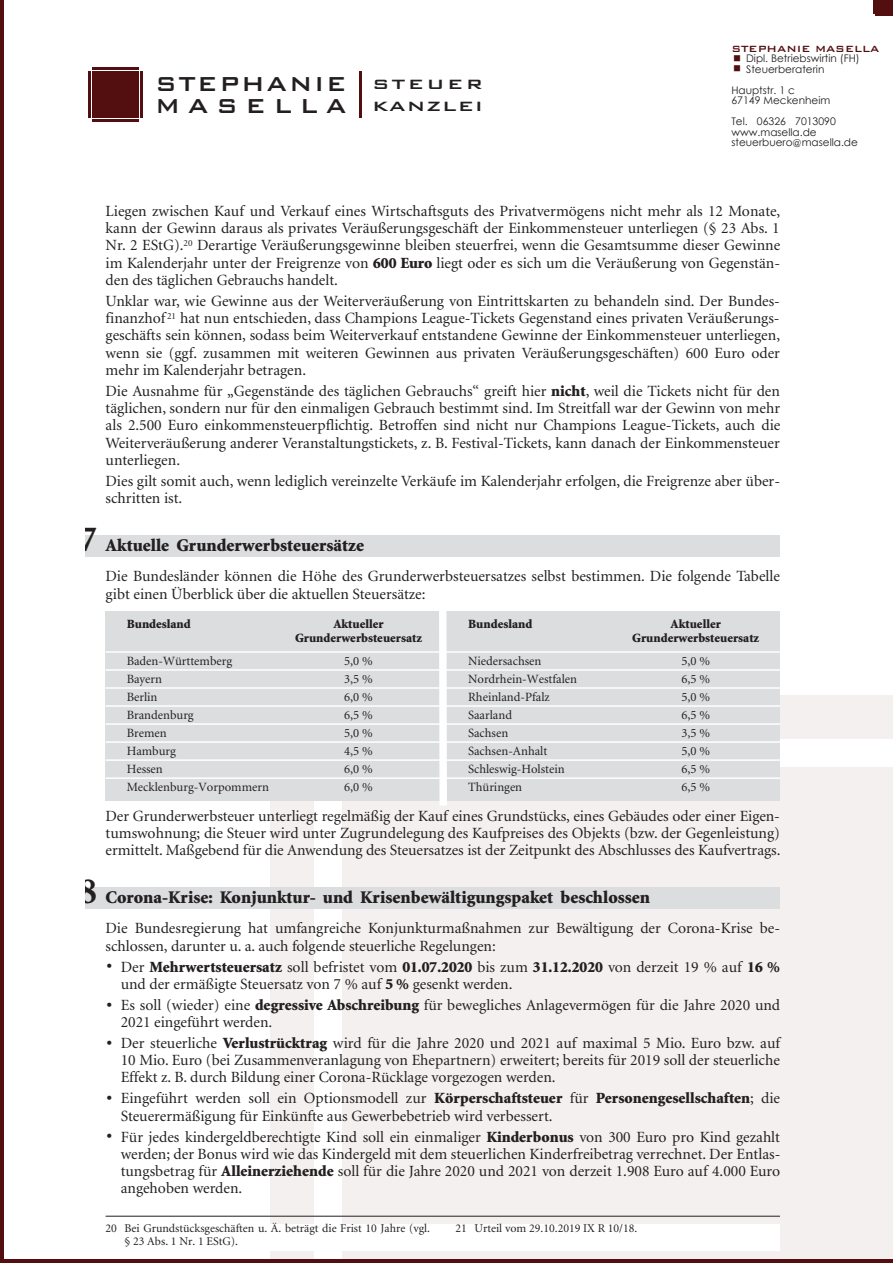
<style>
.page{position:relative;width:893px;height:1263px;background:#fff}
.page>*{position:absolute;margin:0;border:0;box-sizing:border-box;transform-origin:0 0}
.t1{font:500 27px/22.4px "Bank Gothic BT";letter-spacing:.06em;color:#231f20}
.t2{font:500 18px "Bank Gothic BT";letter-spacing:.11em;color:#231f20;scale:1.2 1}
.t3{font:900 17.85px "Minion";color:#231f20}
.t4{font:15.6px/17.2px "Minion";color:#231f20;text-align:justify}
.t5{font:12.6px "Minion";color:#231f20}
.t6{font:900 12.6px "Minion";color:#231f20}
.t7{font:500 12px "Bank Gothic BT";color:#530f10}
.t8{font:11.85px/12.6px "Minion";color:#231f20}
.t9{font:10.5px/10.5px "Century Gothic";color:#231f20}
.s1{font-size:18px}
.s2{font-weight:900}
.s3{font-weight:700;font-size:37.2px}
.s4{font-family:"Square 721 BT";font-weight:700;font-size:22.35px}
</style>
<div class="page">
<div style="left:342px;top:767px;width:551px;height:496px;background:#f4f0f0"></div>
<div style="left:342px;top:695px;width:551px;height:43px;background:#f4f0f0"></div>
<div style="left:270px;top:767px;width:43px;height:496px;background:#f4f0f0"></div>
<div style="left:85px;top:535px;width:695px;height:21px;background:#dcdddf"></div>
<div style="left:85px;top:887px;width:695px;height:22px;background:#dcdddf"></div>
<hr style="left:106px;top:1216px;width:674px;height:1px;background:#231f20">
<div style="left:106px;top:611px;width:674px;height:190px;background:#dcdddf"></div>
<svg style="left:439px;top:611px;width:8px;height:194px"></svg>
<hr style="left:106px;top:651px;width:674px;height:2px;background:#fff">
<hr style="left:106px;top:669px;width:674px;height:2px;background:#fff">
<hr style="left:106px;top:687px;width:674px;height:2px;background:#fff">
<hr style="left:106px;top:705px;width:674px;height:2px;background:#fff">
<hr style="left:106px;top:723px;width:674px;height:2px;background:#fff">
<hr style="left:106px;top:741px;width:674px;height:2px;background:#fff">
<hr style="left:106px;top:759px;width:674px;height:2px;background:#fff">
<hr style="left:106px;top:777px;width:674px;height:2px;background:#fff">
<div style="left:106px;top:1224px;width:674px;height:27px;background:#fff"></div>
<hr style="left:0;top:0;width:4px;height:1263px;background:#530f10">
<hr style="left:0;top:1259px;width:893px;height:4px;background:#530f10">
<div style="left:92px;top:71px;width:46px;height:46px;background:#530f10"></div>
<hr style="left:92px;top:67px;width:46px;height:2px;background:#530f10">
<hr style="left:92px;top:119px;width:46px;height:2px;background:#530f10">
<hr style="left:88px;top:71px;width:3px;height:46px;background:#530f10">
<hr style="left:140px;top:71px;width:2px;height:46px;background:#530f10">
<hr style="left:359px;top:71px;width:3px;height:46px;background:#530f10">
<svg style="left:873px;top:0;width:20px;height:16px"></svg>
<h1 class="t1" style="left:155px;top:72px;width:329px">STEPHANIE<br>MASELLA <span class="s1">KANZLEI</span></h1>
<p class="t2" style="left:372px;top:74px;width:94px">STEUER</p>
<p class="t7" style="left:731px;top:42px;width:150px">STEPHANIE MASELLA</p>
<p class="t9" style="left:746px;top:53px;width:115px">Dipl. Betriebswirtin (FH)<br>Steuerberaterin</p>
<p class="t9" style="left:731px;top:84px;width:100px">Hauptstr. 1 c<br>67149 Meckenheim</p>
<p class="t9" style="left:731px;top:116px;width:128px">Tel. 06326 7013090 www.masella.de steuerbuero@masella.de</p>
<p class="t4" style="left:106px;top:203px;width:676px">Liegen zwischen Kauf und Verkauf eines Wirtschaftsguts des Privatvermögens nicht mehr als 12 Monate, kann der Gewinn daraus als privates Veräußerungsgeschäft der Einkommensteuer unterliegen (§ 23 Abs. 1<br>Nr. 2 EStG).<sup>20</sup> Derartige Veräußerungsgewinne bleiben steuerfrei, wenn die Gesamtsumme dieser Gewinne im Kalenderjahr unter der Freigrenze von <span class="s2">600 Euro</span> liegt oder es sich um die Veräußerung von Gegenstän&shy;den des täglichen Gebrauchs handelt.</p>
<p class="t4" style="left:106px;top:293px;width:676px">Unklar war, wie Gewinne aus der Weiterveräußerung von Eintrittskarten zu behandeln sind. Der Bundes&shy;finanzhof <sup>21</sup> hat nun entschieden, dass Champions League-Tickets Gegenstand eines privaten Veräußerungs&shy;geschäfts sein können, sodass beim Weiterverkauf entstandene Gewinne der Einkommensteuer unterliegen, wenn sie (ggf. zusammen mit weiteren Gewinnen aus privaten Veräußerungsgeschäften) 600 Euro oder mehr im Kalenderjahr betragen.</p>
<p class="t4" style="left:106px;top:383px;width:676px">Die Ausnahme für „Gegenstände des täglichen Gebrauchs“ greift hier <span class="s2">nicht</span>, weil die Tickets nicht für den täglichen, sondern nur für den einmaligen Gebrauch bestimmt sind. Im Streitfall war der Gewinn von mehr als 2.500 Euro einkommensteuerpflichtig. Betroffen sind nicht nur Champions League-Tickets, auch die Weiterveräußerung anderer Veranstaltungstickets, z. B. Festival-Tickets, kann danach der Einkommensteuer unterliegen.</p>
<p class="t4" style="left:106px;top:473px;width:676px">Dies gilt somit auch, wenn lediglich vereinzelte Verkäufe im Kalenderjahr erfolgen, die Freigrenze aber über&shy;schritten ist.</p>
<p class="t3" style="left:79px;top:536px;width:287px"><span class="s3">7</span> Aktuelle Grunderwerbsteuersätze</p>
<p class="t4" style="left:106px;top:568px;width:676px">Die Bundesländer können die Höhe des Grunderwerbsteuersatzes selbst bestimmen. Die folgende Tabelle gibt einen Überblick über die aktuellen Steuersätze:</p>
<p class="t6" style="left:127px;top:618px;width:66px">Bundesland</p>
<p class="t6" style="left:333px;top:618px;width:52px">Aktueller</p>
<p class="t6" style="left:468px;top:618px;width:66px">Bundesland</p>
<p class="t6" style="left:671px;top:618px;width:52px">Aktueller</p>
<p class="t6" style="left:295px;top:631px;width:129px">Grunderwerbsteuersatz</p>
<p class="t6" style="left:632px;top:631px;width:129px">Grunderwerbsteuersatz</p>
<p class="t5" style="left:127px;top:655px;width:107px">Baden-Württemberg</p>
<p class="t5" style="left:344px;top:655px;width:30px">5,0 %</p>
<p class="t5" style="left:468px;top:655px;width:75px">Niedersachsen</p>
<p class="t5" style="left:681px;top:655px;width:30px">5,0 %</p>
<p class="t5" style="left:127px;top:673px;width:37px">Bayern</p>
<p class="t5" style="left:344px;top:673px;width:30px">3,5 %</p>
<p class="t5" style="left:468px;top:673px;width:111px">Nordrhein-Westfalen</p>
<p class="t5" style="left:681px;top:673px;width:30px">6,5 %</p>
<p class="t5" style="left:127px;top:691px;width:32px">Berlin</p>
<p class="t5" style="left:344px;top:691px;width:30px">6,0 %</p>
<p class="t5" style="left:468px;top:691px;width:83px">Rheinland-Pfalz</p>
<p class="t5" style="left:681px;top:691px;width:30px">5,0 %</p>
<p class="t5" style="left:127px;top:709px;width:69px">Brandenburg</p>
<p class="t5" style="left:344px;top:709px;width:30px">6,5 %</p>
<p class="t5" style="left:468px;top:709px;width:45px">Saarland</p>
<p class="t5" style="left:681px;top:709px;width:30px">6,5 %</p>
<p class="t5" style="left:127px;top:727px;width:41px">Bremen</p>
<p class="t5" style="left:344px;top:727px;width:30px">5,0 %</p>
<p class="t5" style="left:468px;top:727px;width:42px">Sachsen</p>
<p class="t5" style="left:681px;top:727px;width:30px">3,5 %</p>
<p class="t5" style="left:127px;top:745px;width:51px">Hamburg</p>
<p class="t5" style="left:344px;top:745px;width:30px">4,5 %</p>
<p class="t5" style="left:468px;top:745px;width:81px">Sachsen-Anhalt</p>
<p class="t5" style="left:681px;top:745px;width:30px">5,0 %</p>
<p class="t5" style="left:127px;top:763px;width:38px">Hessen</p>
<p class="t5" style="left:344px;top:763px;width:30px">6,0 %</p>
<p class="t5" style="left:468px;top:763px;width:98px">Schleswig-Holstein</p>
<p class="t5" style="left:681px;top:763px;width:30px">6,5 %</p>
<p class="t5" style="left:127px;top:781px;width:144px">Mecklenburg-Vorpommern</p>
<p class="t5" style="left:344px;top:781px;width:30px">6,0 %</p>
<p class="t5" style="left:468px;top:781px;width:56px">Thüringen</p>
<p class="t5" style="left:681px;top:781px;width:30px">6,5 %</p>
<p class="t4" style="left:106px;top:807px;width:676px">Der Grunderwerbsteuer unterliegt regelmäßig der Kauf eines Grundstücks, eines Gebäudes oder einer Eigen&shy;tumswohnung; die Steuer wird unter Zugrundelegung des Kaufpreises des Objekts (bzw. der Gegenleistung) ermittelt. Maßgebend für die Anwendung des Steuersatzes ist der Zeitpunkt des Abschlusses des Kaufvertrags.</p>
<p class="t3" style="left:79px;top:888px;width:573px"><span class="s3">8</span> Corona-Krise: Konjunktur- und Krisenbewältigungspaket beschlossen</p>
<p class="t4" style="left:106px;top:920px;width:676px">Die Bundesregierung hat umfangreiche Konjunkturmaßnahmen zur Bewältigung der Corona-Krise be&shy;schlossen, darunter u. a. auch folgende steuerliche Regelungen:</p>
<p class="t4" style="left:121px;top:958px;width:661px;text-indent:-15px"><span class="s4">·</span> Der <span class="s2">Mehrwertsteuersatz</span> soll befristet vom <span class="s2">01.07.2020</span> bis zum <span class="s2">31.12.2020</span> von derzeit 19 % auf <span class="s2">16 % </span>und der ermäßigte Steuersatz von 7 % auf <span class="s2">5 %</span> gesenkt werden.</p>
<p class="t4" style="left:121px;top:997px;width:661px;text-indent:-15px"><span class="s4">·</span> Es soll (wieder) eine <span class="s2">degressive Abschreibung</span> für bewegliches Anlagevermögen für die Jahre 2020 und<br>2021 eingeführt werden.</p>
<p class="t4" style="left:121px;top:1035px;width:661px;text-indent:-15px"><span class="s4">·</span> Der steuerliche <span class="s2">Verlustrücktrag</span> wird für die Jahre 2020 und 2021 auf maximal 5 Mio. Euro bzw. auf 10 Mio. Euro (bei Zusammenveranlagung von Ehepartnern) erweitert; bereits für 2019 soll der steuerliche Effekt z. B. durch Bildung einer Corona-Rücklage vorgezogen werden.</p>
<p class="t4" style="left:121px;top:1090px;width:661px;text-indent:-15px"><span class="s4">·</span> Eingeführt werden soll ein Optionsmodell zur <span class="s2">Körperschaftsteuer</span> für <span class="s2">Personengesellschaften</span>; die<br>Steuerermäßigung für Einkünfte aus Gewerbebetrieb wird verbessert.</p>
<p class="t4" style="left:121px;top:1128px;width:661px;text-indent:-15px"><span class="s4">·</span> Für jedes kindergeldberechtigte Kind soll ein einmaliger <span class="s2">Kinderbonus</span> von 300 Euro pro Kind gezahlt werden; der Bonus wird wie das Kindergeld mit dem steuerlichen Kinderfreibetrag verrechnet. Der Entlas&shy;tungsbetrag für <span class="s2">Alleinerziehende</span> soll für die Jahre 2020 und 2021 von derzeit 1.908 Euro auf 4.000 Euro angehoben werden.</p>
<p class="t8" style="left:125px;top:1223px;width:307px;text-indent:-19px">20 Bei Grundstücksgeschäften u. Ä. beträgt die Frist 10 Jahre (vgl. § 23 Abs. 1 Nr. 1 EStG).</p>
<p class="t8" style="left:455px;top:1223px;width:183px">21 Urteil vom 29.10.2019 IX R 10/18.</p>
</div>
